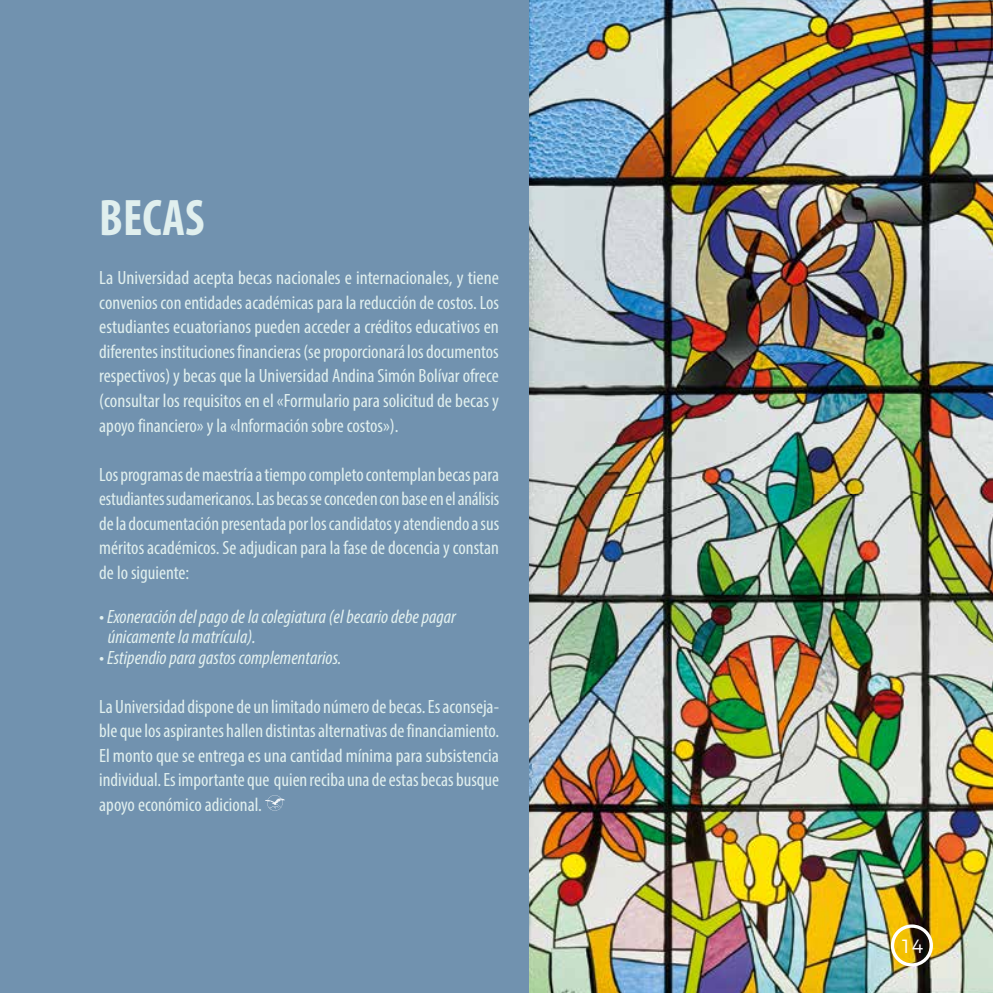
<style>
.page{position:relative;width:993px;height:993px;background:#fff}
.page>*{position:absolute;margin:0;border:0;box-sizing:border-box;transform-origin:0 0}
.t1{font:700 condensed 51.62px "Myriad Pro";color:#e0efee;scale:.95 1}
.t2{font:condensed 19.25px/24.5px "Myriad Pro";color:#e0efee;text-align:justify}
.t3{font:italic condensed 19.25px/20.1px "Myriad Pro";color:#e3f1f0}
.t4{font:300 19.07px "Montserrat";color:#fff}
</style>
<div class="page">
<div style="left:0;top:0;width:992px;height:992px;background:#7192af"></div>
<svg style="left:265px;top:795px;width:20px;height:15px"></svg>
<img style="left:529px;top:0;width:463px;height:992px">
<div style="left:890px;top:924px;width:42px;height:42px;border:3px solid #fff;border-radius:50%"></div>
<h1 class="t1" style="left:99px;top:186px;width:112px">BECAS</h1>
<p class="t2" style="left:99px;top:265px;width:401px">La Universidad acepta becas nacionales e internacionales, y tiene convenios con entidades académicas para la reducción de costos. Los estudiantes ecuatorianos pueden acceder a créditos educativos en diferentes instituciones financieras (se proporcionará los documentos respectivos) y becas que la Universidad Andina Simón Bolívar ofrece (consultar los requisitos en el «Formulario para solicitud de becas y apoyo financiero» y la «Información sobre costos»).</p>
<p class="t2" style="left:99px;top:461px;width:401px">Los programas de maestría a tiempo completo contemplan becas para estudiantes sudamericanos. Las becas se conceden con base en el análisis de la documentación presentada por los candidatos y atendiendo a sus méritos académicos. Se adjudican para la fase de docencia y constan de lo siguiente:</p>
<p class="t3" style="left:108px;top:606px;width:349px;text-indent:-8px">• Exoneración del pago de la colegiatura (el becario debe pagar únicamente la matrícula).</p>
<p class="t3" style="left:99px;top:646px;width:244px">• Estipendio para gastos complementarios.</p>
<p class="t2" style="left:99px;top:693px;width:401px">La Universidad dispone de un limitado número de becas. Es aconseja&shy;ble que los aspirantes hallen distintas alternativas de financiamiento.<br>El monto que se entrega es una cantidad mínima para subsistencia individual. Es importante que quien reciba una de estas becas busque apoyo económico adicional.</p>
<p class="t4" style="left:899px;top:931px;width:25px">14</p>
</div>
